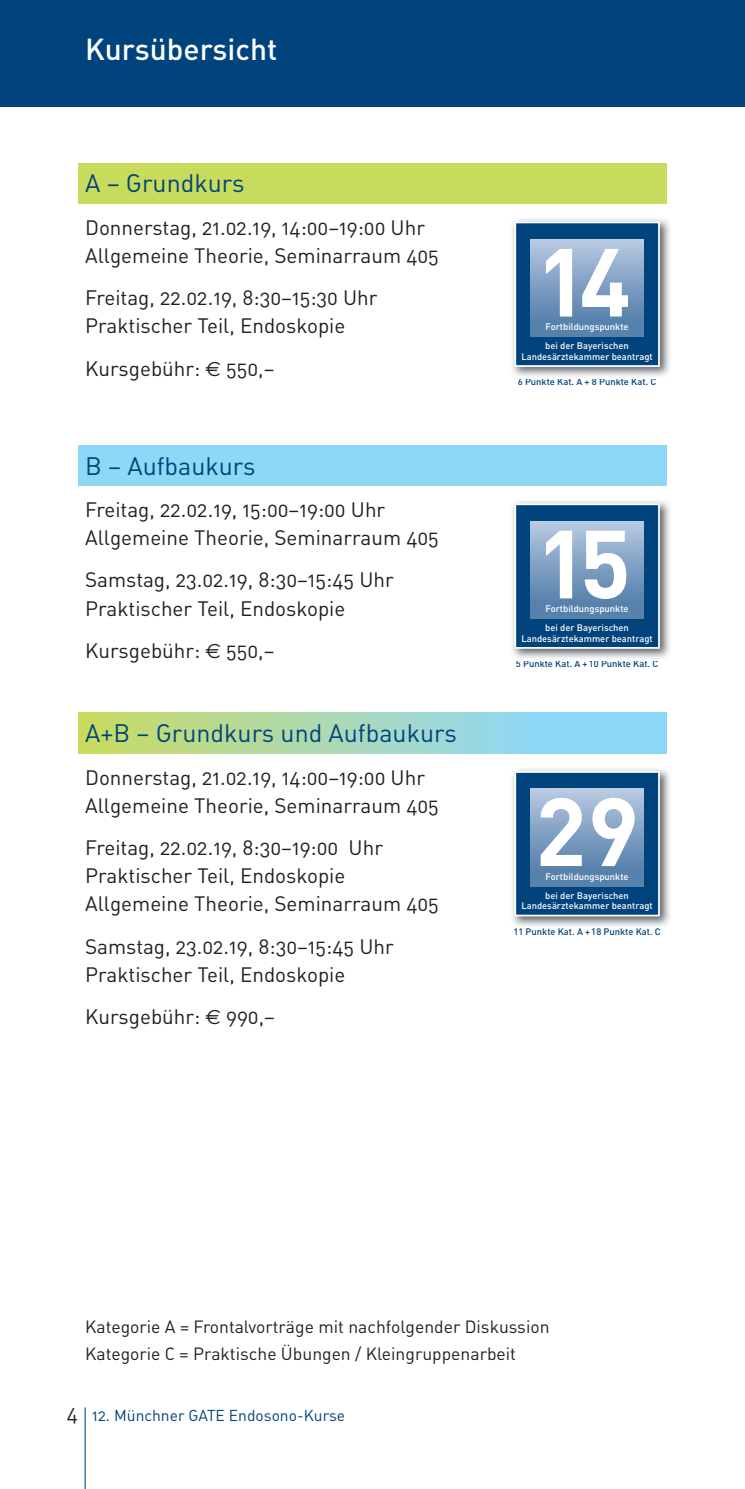
<style>
.page{position:relative;width:745px;height:1489px;background:#fff}
.page>*{position:absolute;margin:0;border:0;box-sizing:border-box;transform-origin:0 0}
.t1{font:700 95px "DIN";color:#fff}
.t2{font:500 30px "DIN";color:#fff}
.t3{font:25px "DIN Regular Alternate";color:#01437c}
.t4{font:20.5px/28px "DIN Regular Alternate";color:#231f20}
.t5{font:17.5px/27px "DIN Regular Alternate";color:#231f20}
.t6{font:15.5px "DIN Regular Alternate";color:#01437c}
.t7{font:500 9.5px/10.5px "DIN";color:#fff;text-align:center}
.t8{font:500 9.5px "DIN";color:#01437c}
.s1{font-family:"Euro Sans"}
.s2{font-size:20.5px;color:#231f20}
</style>
<div class="page">
<div style="left:78px;top:163px;width:588px;height:41px;background:#c8db5c"></div>
<div style="left:78px;top:445px;width:588px;height:40px;background:#8dd7f7"></div>
<div style="left:78px;top:712px;width:588px;height:41px;background:linear-gradient(to right,#c9db68,#84d6ff)"></div>
<div style="left:0;top:0;width:744px;height:106px;background:#01437c"></div>
<hr style="left:85px;top:1407px;width:1px;height:81px;background:#01437c">
<img style="left:512px;top:219px;width:158px;height:157px">
<div style="left:515px;top:222px;width:143px;height:144px;background:#01437c"></div>
<div style="left:514px;top:221px;width:145px;height:146px;border:2px solid #fff"></div>
<div style="left:530px;top:239px;width:113px;height:98px;background:linear-gradient(to bottom,#b5c7e0,#4a78a5)"></div>
<img style="left:512px;top:501px;width:158px;height:157px">
<div style="left:515px;top:504px;width:143px;height:144px;background:#01437c"></div>
<div style="left:514px;top:503px;width:145px;height:145px;border:2px solid #fff"></div>
<div style="left:530px;top:521px;width:113px;height:97px;background:linear-gradient(to bottom,#b6c8e0,#4977a4)"></div>
<img style="left:512px;top:769px;width:158px;height:157px">
<div style="left:515px;top:772px;width:143px;height:143px;background:#01437c"></div>
<div style="left:514px;top:771px;width:145px;height:145px;border:2px solid #fff"></div>
<div style="left:530px;top:788px;width:113px;height:98px;background:linear-gradient(to bottom,#b6c8e0,#4a78a5)"></div>
<h2 class="t2" style="left:85px;top:39px;width:193px">Kursübersicht</h2>
<p class="t3" style="left:85px;top:174px;width:161px">A – Grundkurs</p>
<p class="t4" style="left:85px;top:216px;width:355px">Donnerstag, 21.02.19, 14:00–19:00 Uhr<br>Allgemeine Theorie, Seminarraum 405</p>
<p class="t4" style="left:85px;top:286px;width:294px">Freitag, 22.02.19, 8:30–15:30 Uhr<br>Praktischer Teil, Endoskopie</p>
<p class="t4" style="left:85px;top:356px;width:191px">Kursgebühr: <span class="s1">€</span> 550,–</p>
<p class="t3" style="left:85px;top:456px;width:172px">B – Aufbaukurs</p>
<p class="t4" style="left:85px;top:498px;width:355px">Freitag, 22.02.19, 15:00–19:00 Uhr<br>Allgemeine Theorie, Seminarraum 405</p>
<p class="t4" style="left:85px;top:568px;width:310px">Samstag, 23.02.19, 8:30–15:45 Uhr<br>Praktischer Teil, Endoskopie</p>
<p class="t4" style="left:85px;top:639px;width:191px">Kursgebühr: <span class="s1">€</span> 550,–</p>
<p class="t3" style="left:85px;top:724px;width:373px">A+B – Grundkurs und Aufbaukurs</p>
<p class="t4" style="left:85px;top:765px;width:355px">Donnerstag, 21.02.19, 14:00–19:00 Uhr<br>Allgemeine Theorie, Seminarraum 405</p>
<p class="t4" style="left:85px;top:836px;width:355px">Freitag, 22.02.19, 8:30–19:00 Uhr<br>Praktischer Teil, Endoskopie<br>Allgemeine Theorie, Seminarraum 405</p>
<p class="t4" style="left:85px;top:934px;width:310px">Samstag, 23.02.19, 8:30–15:45 Uhr<br>Praktischer Teil, Endoskopie</p>
<p class="t4" style="left:85px;top:1005px;width:191px">Kursgebühr: <span class="s1">€</span> 990,–</p>
<h1 class="t1" style="left:536px;top:248px;width:96px">14</h1>
<p class="t7" style="left:521px;top:341px;width:133px">bei der Bayerischen<br>Landesärztekammer beantragt</p>
<p class="t7" style="left:545px;top:323px;width:84px">Fortbildungspunkte</p>
<p class="t8" style="left:517px;top:378px;width:140px">6 Punkte Kat. A + 8 Punkte Kat. C</p>
<h1 class="t1" style="left:536px;top:530px;width:96px">15</h1>
<p class="t7" style="left:521px;top:623px;width:133px">bei der Bayerischen<br>Landesärztekammer beantragt</p>
<p class="t7" style="left:545px;top:604px;width:84px">Fortbildungspunkte</p>
<p class="t8" style="left:515px;top:660px;width:144px">5 Punkte Kat. A + 10 Punkte Kat. C</p>
<h1 class="t1" style="left:534px;top:798px;width:106px">29</h1>
<p class="t7" style="left:521px;top:891px;width:133px">bei der Bayerischen<br>Landesärztekammer beantragt</p>
<p class="t7" style="left:545px;top:872px;width:84px">Fortbildungspunkte</p>
<p class="t8" style="left:513px;top:928px;width:149px">11 Punkte Kat. A + 18 Punkte Kat. C</p>
<p class="t5" style="left:85px;top:1315px;width:465px">Kategorie A = Frontalvorträge mit nachfolgender Diskussion<br>Kategorie C = Praktische Übungen / Kleingruppenarbeit</p>
<p class="t6" style="left:67px;top:1409px;width:279px"><span class="s2">4</span> 12. Münchner GATE Endosono-Kurse</p>
</div>
